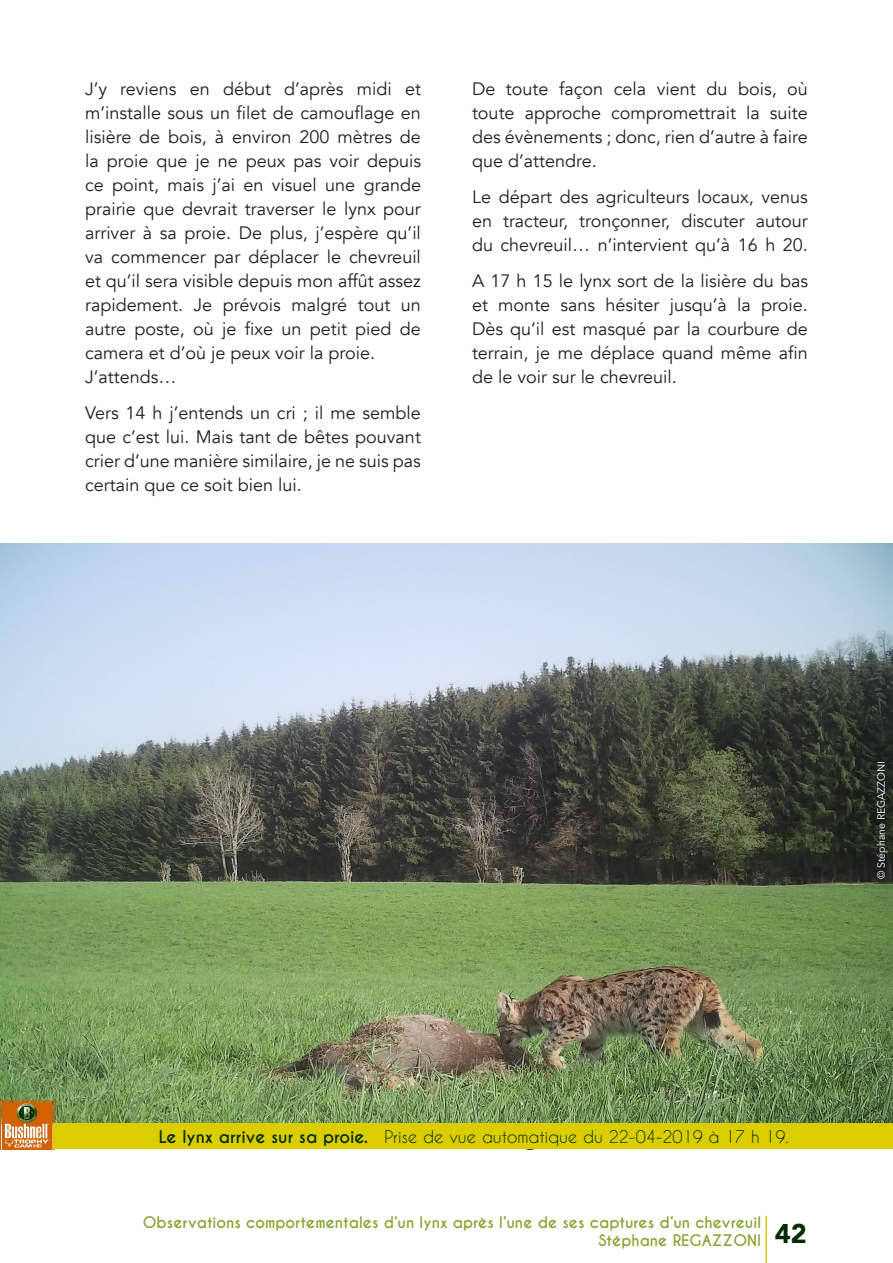
<style>
.page{position:relative;width:893px;height:1263px;background:#fff}
.page>*{position:absolute;margin:0;border:0;box-sizing:border-box;transform-origin:0 0}
.t1{font:900 27px "Avenir";color:#002b00}
.t2{font:18px/24px "Avenir";color:#231f20;text-align:justify}
.t3{font:16.5px "Caviar Dreams";color:#002b00}
.t4{font:700 15px/18px "Caviar Dreams";color:#87a330;text-align:right}
.t5{font:10.5px "Avenir";color:#fff}
.s1{font-weight:700}
</style>
<div class="page">
<hr style="left:765px;top:1216px;width:2px;height:47px;background:#dbcd00">
<img style="left:0;top:543px;width:893px;height:606px">
<div style="left:54px;top:1124px;width:839px;height:25px;background:#dbcd00"></div>
<p class="t2" style="left:85px;top:77px;width:337px">J’y reviens en début d’après midi et m’installe sous un filet de camouflage en lisière de bois, à environ 200 mètres de la proie que je ne peux pas voir depuis ce point, mais j’ai en visuel une grande prairie que devrait traverser le lynx pour arriver à sa proie. De plus, j’espère qu’il va commencer par déplacer le chevreuil et qu’il sera visible depuis mon affût assez rapidement. Je prévois malgré tout un autre poste, où je fixe un petit pied de camera et d’où je peux voir la proie.</p>
<p class="t2" style="left:85px;top:365px;width:93px">J’attends…</p>
<p class="t2" style="left:85px;top:401px;width:337px">Vers 14 h j’entends un cri ; il me semble que c’est lui. Mais tant de bêtes pouvant crier d’une manière similaire, je ne suis pas certain que ce soit bien lui.</p>
<p class="t2" style="left:472px;top:77px;width:337px">De toute façon cela vient du bois, où toute approche compromettrait la suite des évènements ; donc, rien d’autre à faire que d’attendre.</p>
<p class="t2" style="left:472px;top:185px;width:337px">Le départ des agriculteurs locaux, venus en tracteur, tronçonner, discuter autour du chevreuil… n’intervient qu’à 16 h 20.</p>
<p class="t2" style="left:472px;top:269px;width:337px">A 17 h 15 le lynx sort de la lisière du bas et monte sans hésiter jusqu’à la proie.<br>Dès qu’il est masqué par la courbure de terrain, je me déplace quand même afin de le voir sur le chevreuil.</p>
<p class="t5" style="left:875px;top:879px;width:119px;rotate:-90deg">© Stéphane REGAZZONI</p>
<p class="t3" style="left:159px;top:1127px;width:631px"><span class="s1">Le lynx arrive sur sa proie.</span> Prise de vue automatique du 22-04-2019 à 17 h 19.</p>
<p class="t4" style="left:143px;top:1213px;width:620px">Observations comportementales d’un lynx après l’une de ses captures d’un chevreuil<br>Stéphane REGAZZONI</p>
<p class="t1" style="left:775px;top:1210px;width:33px">42</p>
</div>
